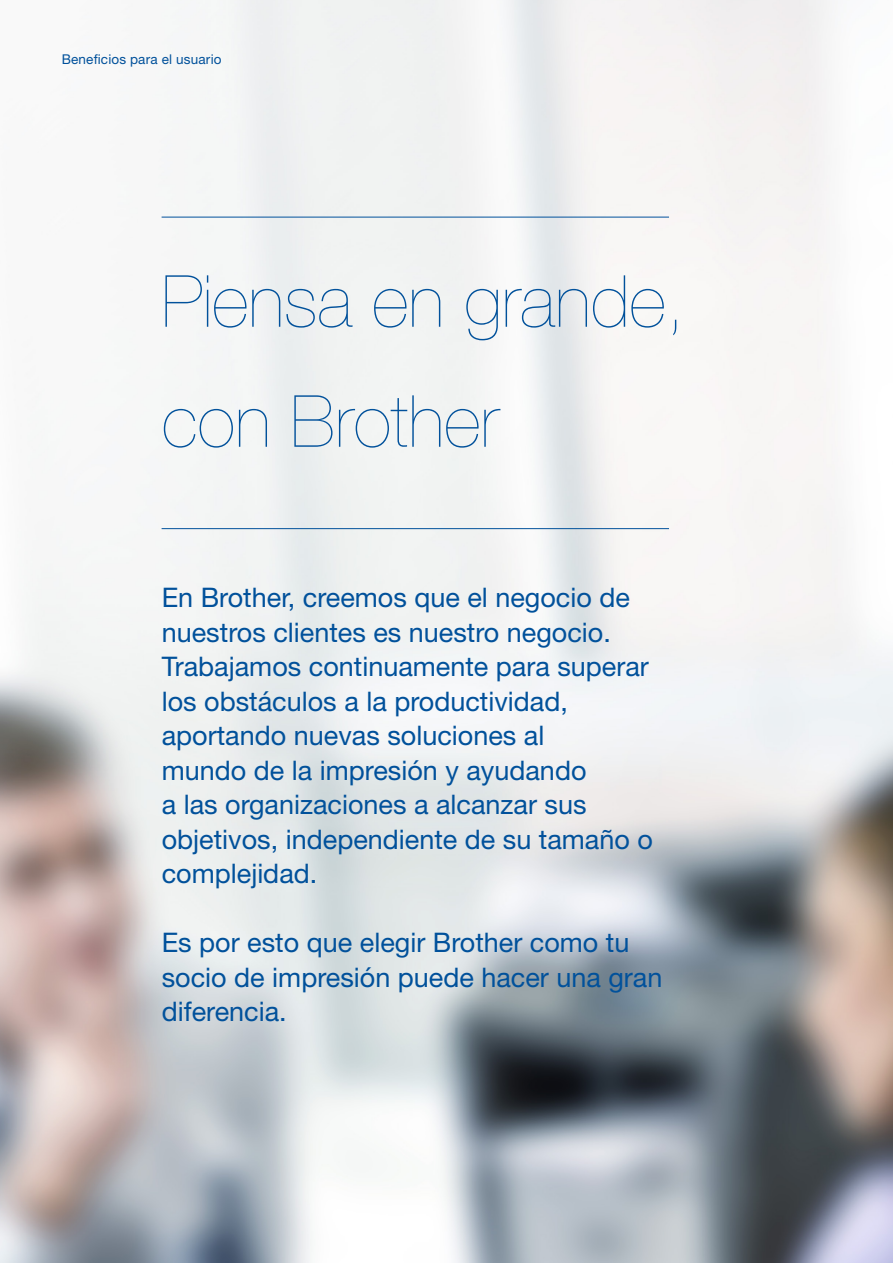
<style>
.page{position:relative;width:893px;height:1263px;background:#fff}
.page>*{position:absolute;margin:0;border:0;box-sizing:border-box;transform-origin:0 0}
.HEADING{font:200 72px/120px "Helvetica Neue LT Std";color:#01519b}
.HEADING-2{font:27px/34.5px "Helvetica Neue LT Std";color:#01519b}
.t1{font:13.5px "Helvetica Neue LT Std";letter-spacing:.015em;color:#01519b}
</style>
<div class="page">
<img style="left:0;top:0;width:893px;height:1263px">
<hr style="left:162px;top:217px;width:507px;height:1px;background:#01519b">
<hr style="left:162px;top:528px;width:507px;height:1px;background:#01519b">
<p class="t1" style="left:62px;top:51px;width:161px">Beneficios para el usuario</p>
<p class="HEADING" style="left:162px;top:241px;width:526px">Piensa en grande, con Brother</p>
<p class="HEADING-2" style="left:162px;top:580px;width:493px">En Brother, creemos que el negocio de nuestros clientes es nuestro negocio.<br>Trabajamos continuamente para superar los obstáculos a la productividad, aportando nuevas soluciones al<br>mundo de la impresión y ayudando<br>a las organizaciones a alcanzar sus objetivos, independiente de su tamaño o complejidad.</p>
<p class="HEADING-2" style="left:162px;top:925px;width:502px">Es por esto que elegir Brother como tu socio de impresión puede hacer una gran diferencia.</p>
</div>
